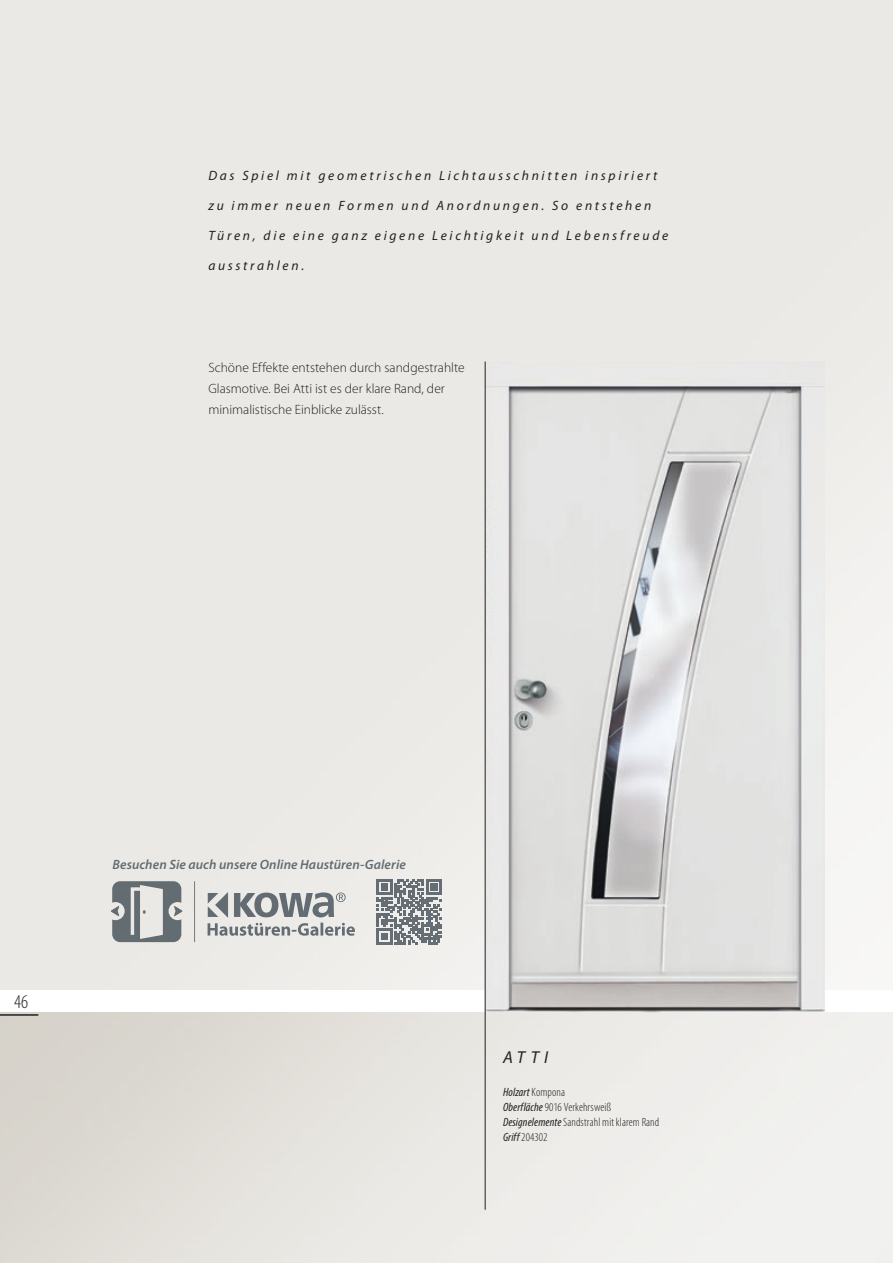
<style>
.page{position:relative;width:893px;height:1263px;background:#fff}
.page>*{position:absolute;margin:0;border:0;box-sizing:border-box;transform-origin:0 0}
.t1{font:300 condensed 19.5px "Myriad Pro";color:#231f20}
.t2{font:italic 17.25px "Myriad Pro";color:#231f20}
.t3{font:italic 13.5px "Myriad Pro";letter-spacing:.2em;color:#231f20}
.t4{font:300 13.5px/21px "Myriad Pro";color:#231f20}
.t5{font:italic 600 13.5px "Myriad Pro";letter-spacing:.01em;color:#6b767e}
.t6{font:300 condensed 12px "Myriad Pro";letter-spacing:.01em;color:#231f20}
.t7{font:italic condensed 12px "Myriad Pro";letter-spacing:.01em;color:#231f20}
.s1{font-weight:300;font-style:normal}
.s2{font-weight:400;font-style:italic}
</style>
<div class="page">
<div style="left:0;top:0;width:893px;height:989px;background:#ebe9e5"></div>
<img style="left:0;top:1012px;width:893px;height:251px">
<img style="left:486px;top:361px;width:338px;height:651px">
<hr style="left:0;top:1015px;width:38px;height:1px;background:#231f20">
<hr style="left:485px;top:361px;width:1px;height:849px;background:#231f20">
<svg style="left:111px;top:881px;width:244px;height:61px;background:#bbbebd"></svg>
<svg style="left:377px;top:879px;width:65px;height:65px;background:#92989b"></svg>
<p class="t3" style="left:208px;top:167px;width:451px">Das Spiel mit geometrischen Lichtausschnitten inspiriert</p>
<p class="t3" style="left:208px;top:197px;width:444px">zu immer neuen Formen und Anordnungen. So entstehen</p>
<p class="t3" style="left:208px;top:227px;width:461px">Türen, die eine ganz eigene Leichtigkeit und Lebensfreude</p>
<p class="t3" style="left:208px;top:257px;width:97px">ausstrahlen.</p>
<p class="t4" style="left:208px;top:356px;width:258px">Schöne Effekte entstehen durch sandgestrahlte<br>Glasmotive. Bei Atti ist es der klare Rand, der minimalistische Einblicke zulässt.</p>
<h1 class="t1" style="left:14px;top:990px;width:16px">46</h1>
<p class="t5" style="left:112px;top:856px;width:295px">Besuchen Sie auch unsere Online Haustüren-Galerie</p>
<p class="t2" style="left:503px;top:1047px;width:47px">ATTI</p>
<p class="t7" style="left:503px;top:1084px;width:63px">Holzart <span class="s1">Kompona</span></p>
<p class="t6" style="left:503px;top:1100px;width:110px"><span class="s2">Oberfläche</span> 9016 Verkehrsweiß</p>
<p class="t6" style="left:503px;top:1115px;width:158px"><span class="s2">Designelemente</span> Sandstrahl mit klarem Rand</p>
<p class="t6" style="left:503px;top:1130px;width:46px"><span class="s2">Griff</span> 204302</p>
</div>
